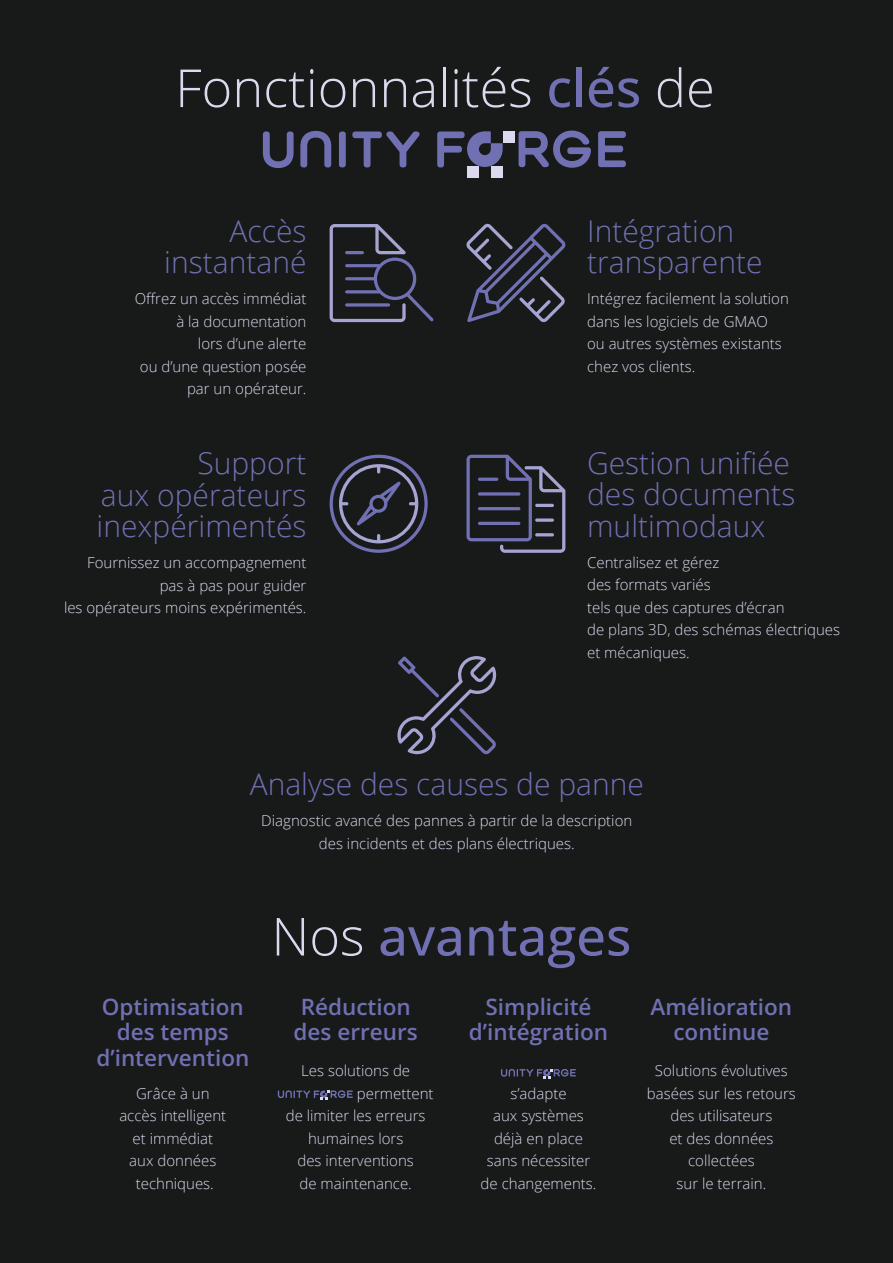
<style>
.page{position:relative;width:893px;height:1263px;background:#181919}
.page>*{position:absolute;margin:0;border:0;box-sizing:border-box;transform-origin:0 0}
.t1{font:300 52.5px "Open Sans";color:#dcd8ed}
.t2{font:500 52.5px "Open Sans";color:#7070b3}
.t3{font:300 30px/31.5px "Open Sans";color:#7070b3}
.t4{font:600 22.5px/25.5px "Open Sans";color:#7070b3;text-align:center}
.t5{font:300 15px/22.5px "Open Sans";color:#dcd8ed;text-align:center}
.s1{font-weight:500;color:#7070b3}
.s2{font-weight:300;color:#dcd8ed}
</style>
<div class="page">
<div style="left:503px;top:131px;width:12px;height:12px;background:#dcd8ed"></div>
<div style="left:491px;top:166px;width:12px;height:12px;background:#dcd8ed"></div>
<div style="left:467px;top:166px;width:12px;height:12px;background:#dcd8ed"></div>
<svg style="left:519px;top:131px;width:72px;height:37px"></svg>
<svg style="left:598px;top:131px;width:28px;height:36px"></svg>
<svg style="left:263px;top:131px;width:31px;height:37px"></svg>
<svg style="left:300px;top:131px;width:31px;height:36px"></svg>
<div style="left:339px;top:131px;width:7px;height:36px;background:#7070b3;border-radius:3px"></div>
<svg style="left:352px;top:131px;width:68px;height:36px"></svg>
<svg style="left:437px;top:131px;width:66px;height:36px"></svg>
<svg style="left:278px;top:1090px;width:75px;height:10px"></svg>
<svg style="left:501px;top:1069px;width:75px;height:10px"></svg>
<svg style="left:330px;top:455px;width:98px;height:98px"></svg>
<svg style="left:330px;top:224px;width:104px;height:98px"></svg>
<svg style="left:466px;top:224px;width:100px;height:98px"></svg>
<svg style="left:466px;top:455px;width:99px;height:98px"></svg>
<hr style="left:535px;top:504px;width:19px;height:3px;background:#a6a4d2;border-radius:2px">
<svg style="left:535px;top:518px;width:19px;height:4px"></svg>
<hr style="left:535px;top:533px;width:19px;height:3px;background:#a6a4d2;border-radius:2px">
<svg style="left:397px;top:656px;width:100px;height:98px"></svg>
<h1 class="t1" style="left:175px;top:52px;width:541px">Fonctionnalités <span class="s1">clés</span> de</h1>
<h2 class="t3" style="left:164px;top:214px;width:144px;text-align:right">Accès instantané</h2>
<p class="t5" style="left:135px;top:287px;width:173px;text-align:right">Offrez un accès immédiat à la documentation<br>lors d’une alerte<br>ou d’une question posée par un opérateur.</p>
<h2 class="t3" style="left:97px;top:447px;width:211px;text-align:justify;text-indent:101px">Support aux opérateurs inexpérimentés</h2>
<p class="t5" style="left:64px;top:551px;width:244px;text-align:right">Fournissez un accompagnement pas à pas pour guider<br>les opérateurs moins expérimentés.</p>
<h2 class="t3" style="left:587px;top:214px;width:177px">Intégration transparente</h2>
<p class="t5" style="left:587px;top:287px;width:203px;text-align:left">Intégrez facilement la solution dans les logiciels de GMAO ou autres systèmes existants chez vos clients.</p>
<h2 class="t3" style="left:587px;top:446px;width:210px">Gestion unifiée des documents multimodaux</h2>
<p class="t5" style="left:587px;top:550px;width:254px;text-align:left">Centralisez et gérez<br>des formats variés<br>tels que des captures d’écran<br>de plans 3D, des schémas électriques et mécaniques.</p>
<h2 class="t3" style="left:250px;top:768px;width:396px">Analyse des causes de panne</h2>
<p class="t5" style="left:261px;top:809px;width:372px">Diagnostic avancé des pannes à partir de la description des incidents et des plans électriques.</p>
<h3 class="t4" style="left:96px;top:993px;width:154px">Optimisation des temps d’intervention</h3>
<p class="t5" style="left:119px;top:1082px;width:108px">Grâce à un accès intelligent et immédiat aux données techniques.</p>
<h1 class="t2" style="left:271px;top:900px;width:361px"><span class="s2">Nos</span> avantages</h1>
<h3 class="t4" style="left:294px;top:993px;width:126px">Réduction des erreurs</h3>
<p class="t5" style="left:301px;top:1059px;width:110px">Les solutions de</p>
<p class="t5" style="left:357px;top:1082px;width:78px">permettent</p>
<p class="t5" style="left:286px;top:1104px;width:141px">de limiter les erreurs</p>
<p class="t5" style="left:308px;top:1127px;width:97px">humaines lors</p>
<p class="t5" style="left:297px;top:1149px;width:118px">des interventions</p>
<p class="t5" style="left:300px;top:1172px;width:114px">de maintenance.</p>
<h3 class="t4" style="left:469px;top:993px;width:141px">Simplicité d’intégration</h3>
<p class="t5" style="left:481px;top:1082px;width:117px">s’adapte<br>aux systèmes déjà en place sans nécessiter de changements.</p>
<h3 class="t4" style="left:651px;top:993px;width:143px">Amélioration continue</h3>
<p class="t5" style="left:647px;top:1059px;width:150px">Solutions évolutives basées sur les retours des utilisateurs<br>et des données collectées<br>sur le terrain.</p>
</div>
